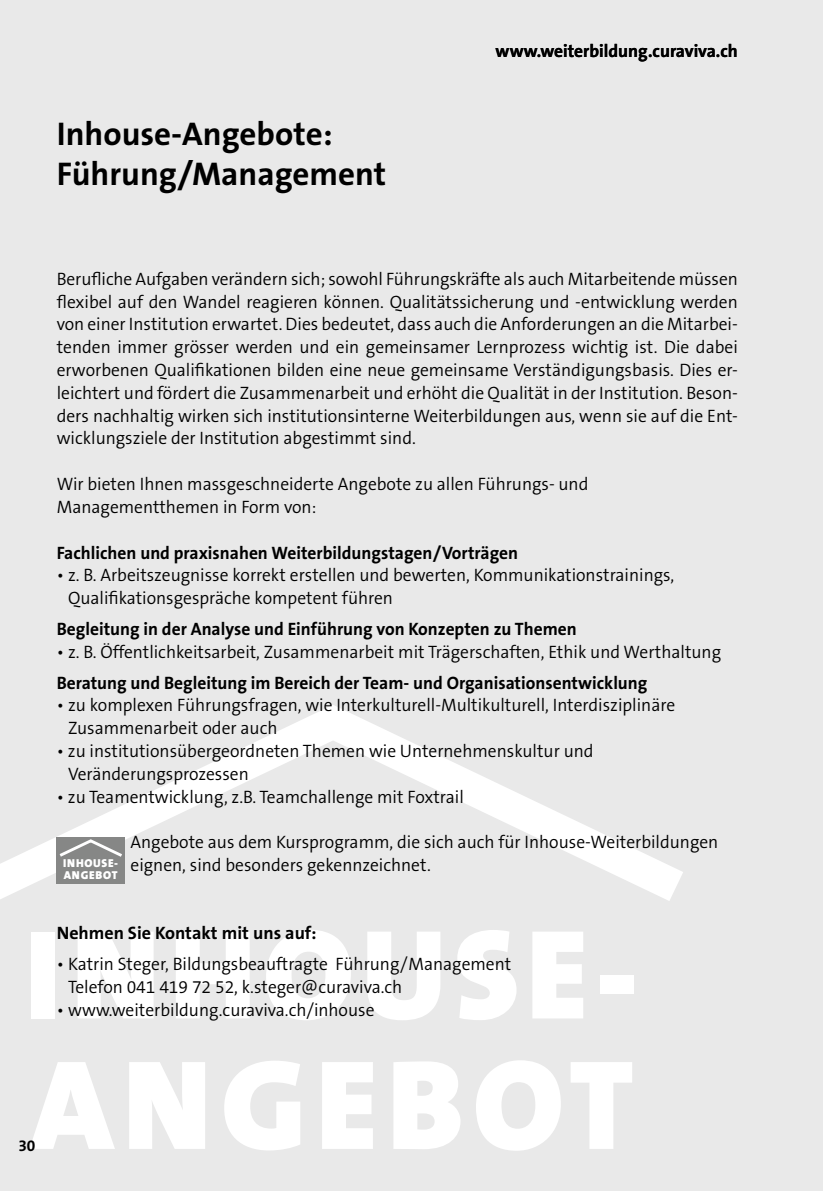
<style>
.page{position:relative;width:823px;height:1191px;background:#fff}
.page>*{position:absolute;margin:0;border:0;box-sizing:border-box;transform-origin:0 0}
.t1{font:700 33px/39.6px "The Sans B7";color:#000}
.t2{font:300 18px/22.8px "The Sans B4";color:#000}
.t3{font:700 18px "The Sans B7";color:#000}
.t4{font:700 16px "The Sans B7";color:#000}
.t5{font:900 11.6px/11.6px "The Sans B9";letter-spacing:.075em;color:#fff}
</style>
<div class="page">
<hr style="left:822px;top:0;width:1px;height:1191px;background:#e9e9e9">
<div style="left:0;top:0;width:822px;height:1191px;background:#e9e9e9"></div>
<div style="left:31px;top:931px;width:24px;height:87px;background:#fff"></div>
<svg style="left:78px;top:932px;width:75px;height:86px"></svg>
<svg style="left:176px;top:932px;width:73px;height:86px"></svg>
<svg style="left:266px;top:930px;width:85px;height:90px"></svg>
<svg style="left:367px;top:932px;width:73px;height:88px"></svg>
<svg style="left:457px;top:930px;width:59px;height:90px"></svg>
<svg style="left:532px;top:932px;width:51px;height:86px"></svg>
<div style="left:600px;top:975px;width:33px;height:19px;background:#fff"></div>
<svg style="left:30px;top:1062px;width:85px;height:87px"></svg>
<svg style="left:129px;top:1062px;width:76px;height:87px"></svg>
<svg style="left:224px;top:1061px;width:76px;height:89px"></svg>
<svg style="left:322px;top:1062px;width:51px;height:87px"></svg>
<svg style="left:393px;top:1061px;width:67px;height:88px"></svg>
<svg style="left:476px;top:1060px;width:84px;height:90px"></svg>
<svg style="left:571px;top:1062px;width:60px;height:87px"></svg>
<svg style="left:0;top:705px;width:682px;height:196px"></svg>
<div style="left:57px;top:836px;width:68px;height:47px;background:#868786"></div>
<svg style="left:59px;top:839px;width:63px;height:18px"></svg>
<h1 class="t1" style="left:57px;top:116px;width:331px">Inhouse-Angebote:<br>Führung/Management</h1>
<p class="t3" style="left:495px;top:41px;width:243px">www.weiterbildung.curaviva.ch</p>
<p class="t2" style="left:57px;top:268px;width:682px;text-align:justify">Berufliche Aufgaben verändern sich; sowohl Führungskräfte als auch Mitarbeitende müssen flexibel auf den Wandel reagieren können. Qualitätssicherung und -entwicklung werden von einer Institution erwartet. Dies bedeutet, dass auch die Anforderungen an die Mitarbei&shy;tenden immer grösser werden und ein gemeinsamer Lernprozess wichtig ist. Die dabei erworbenen Qualifikationen bilden eine neue gemeinsame Verständigungsbasis. Dies er&shy;leichtert und fördert die Zusammenarbeit und erhöht die Qualität in der Institution. Beson&shy;ders nachhaltig wirken sich institutionsinterne Weiterbildungen aus, wenn sie auf die Ent&shy;wicklungsziele der Institution abgestimmt sind.</p>
<p class="t2" style="left:57px;top:474px;width:533px">Wir bieten Ihnen massgeschneiderte Angebote zu allen Führungs- und<br>Managementthemen in Form von:</p>
<p class="t3" style="left:57px;top:543px;width:462px">Fachlichen und praxisnahen Weiterbildungstagen / Vorträgen</p>
<p class="t2" style="left:68px;top:565px;width:607px;text-indent:-11px">• z. B. Arbeitszeugnisse korrekt erstellen und bewerten, Kommunikationstrainings,<br>Qualifikationsgespräche kompetent führen</p>
<p class="t3" style="left:57px;top:619px;width:521px">Begleitung in der Analyse und Einführung von Konzepten zu Themen</p>
<p class="t2" style="left:57px;top:641px;width:665px">• z. B. Öffentlichkeitsarbeit, Zusammenarbeit mit Trägerschaften, Ethik und Werthaltung</p>
<p class="t3" style="left:57px;top:673px;width:592px">Beratung und Begleitung im Bereich der Team- und Organisationsentwicklung</p>
<p class="t2" style="left:68px;top:695px;width:608px;text-indent:-11px">• zu komplexen Führungsfragen, wie Interkulturell-Multikulturell, Interdisziplinäre<br>Zusammenarbeit oder auch</p>
<p class="t2" style="left:68px;top:740px;width:526px;text-indent:-11px">• zu institutionsübergeordneten Themen wie Unternehmenskultur und<br>Veränderungsprozessen</p>
<p class="t2" style="left:57px;top:786px;width:408px">• zu Teamentwicklung, z.B. Teamchallenge mit Foxtrail</p>
<p class="t2" style="left:130px;top:832px;width:589px">Angebote aus dem Kursprogramm, die sich auch für Inhouse-Weiterbildungen eignen, sind besonders gekennzeichnet.</p>
<p class="t5" style="left:63px;top:858px;width:56px">INHOUSE-<br>ANGEBOT</p>
<p class="t3" style="left:57px;top:924px;width:261px">Nehmen Sie Kontakt mit uns auf:</p>
<p class="t2" style="left:68px;top:953px;width:444px;text-indent:-11px">• Katrin Steger, Bildungsbeauftragte Führung/Management<br>Telefon 041 419 72 52, k.steger@curaviva.ch</p>
<p class="t2" style="left:57px;top:999px;width:319px">• www.weiterbildung.curaviva.ch/inhouse</p>
<p class="t4" style="left:18px;top:1137px;width:19px">30</p>
</div>
